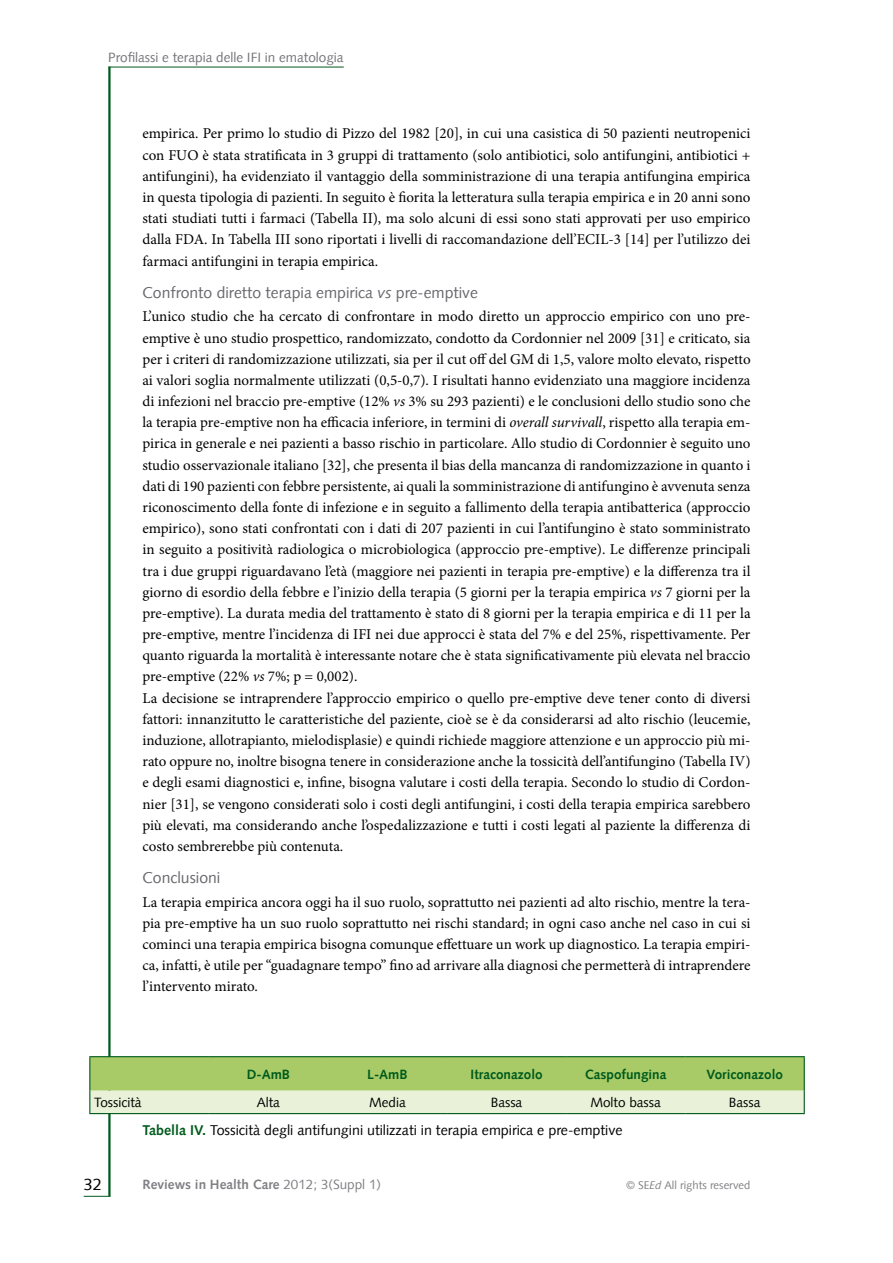
<style>
.page{position:relative;width:893px;height:1263px;background:#fff}
.page>*{position:absolute;margin:0;border:0;box-sizing:border-box;transform-origin:0 0}
.t1{font:16.5px "Syntax LT";color:#000}
.sottotitolo_3{font:15.75px "Syntax LT";color:#68676c}
.testo{font:15px/21.1px "Minion Pro";color:#000;text-align:justify}
.t2{font:14.25px "Syntax LT";color:#000}
.t3{font:700 13.5px "Syntax LT";color:#005a1c}
.t4{font:13.5px "Syntax LT";color:#757378}
.t5{font:13.5px "Syntax LT";color:#000}
.t6{font:700 13.5px "Syntax LT";color:#818084}
.t7{font:11.25px "Syntax LT";color:#818084}
.s1{font-style:italic}
.s2{font-weight:700;color:#005a1c}
.s3{font-weight:400}
</style>
<div class="page">
<svg style="left:84px;top:1196px;width:27px;height:1px"></svg>
<hr style="left:108px;top:67px;width:3px;height:1129px;background:#005a1c">
<hr style="left:108px;top:67px;width:236px;height:1px;background:#005a1c">
<svg style="left:89px;top:1057px;width:716px;height:56px;background:#c0d994"></svg>
<hr style="left:89px;top:1056px;width:120px;height:1px;background:#005a1c">
<hr style="left:209px;top:1056px;width:119px;height:1px;background:#005a1c">
<hr style="left:328px;top:1056px;width:119px;height:1px;background:#005a1c">
<hr style="left:447px;top:1056px;width:119px;height:1px;background:#005a1c">
<hr style="left:566px;top:1056px;width:119px;height:1px;background:#005a1c">
<hr style="left:685px;top:1056px;width:120px;height:1px;background:#005a1c">
<hr style="left:89px;top:1113px;width:120px;height:1px;background:#005a1c">
<hr style="left:209px;top:1113px;width:119px;height:1px;background:#005a1c">
<hr style="left:328px;top:1113px;width:119px;height:1px;background:#005a1c">
<hr style="left:447px;top:1113px;width:119px;height:1px;background:#005a1c">
<hr style="left:566px;top:1113px;width:119px;height:1px;background:#005a1c">
<hr style="left:685px;top:1113px;width:120px;height:1px;background:#005a1c">
<p class="t4" style="left:108px;top:50px;width:237px">Profilassi e terapia delle IFI in ematologia</p>
<p class="testo" style="left:142px;top:123px;width:610px">empirica. Per primo lo studio di Pizzo del 1982 [20], in cui una casistica di 50 pazienti neutropenici con FUO è stata stratificata in 3 gruppi di trattamento (solo antibiotici, solo antifungini, antibiotici + antifungini), ha evidenziato il vantaggio della somministrazione di una terapia antifungina empirica in questa tipologia di pazienti. In seguito è fiorita la letteratura sulla terapia empirica e in 20 anni sono stati studiati tutti i farmaci (Tabella II), ma solo alcuni di essi sono stati approvati per uso empirico dalla FDA. In Tabella III sono riportati i livelli di raccomandazione dell’ECIL-3 [14] per l’utilizzo dei farmaci antifungini in terapia empirica.</p>
<p class="sottotitolo_3" style="left:142px;top:283px;width:337px">Confronto diretto terapia empirica <span class="s1">vs</span> pre-emptive</p>
<p class="testo" style="left:142px;top:306px;width:610px">L’unico studio che ha cercato di confrontare in modo diretto un approccio empirico con uno pre&shy;emptive è uno studio prospettico, randomizzato, condotto da Cordonnier nel 2009 [31] e criticato, sia per i criteri di randomizzazione utilizzati, sia per il cut off del GM di 1,5, valore molto elevato, rispetto ai valori soglia normalmente utilizzati (0,5-0,7). I risultati hanno evidenziato una maggiore incidenza di infezioni nel braccio pre-emptive (12% <span class="s1">vs</span> 3% su 293 pazienti) e le conclusioni dello studio sono che la terapia pre-emptive non ha efficacia inferiore, in termini di <span class="s1">overall survivall</span>, rispetto alla terapia em&shy;pirica in generale e nei pazienti a basso rischio in particolare. Allo studio di Cordonnier è seguito uno studio osservazionale italiano [32], che presenta il bias della mancanza di randomizzazione in quanto i dati di 190 pazienti con febbre persistente, ai quali la somministrazione di antifungino è avvenuta senza riconoscimento della fonte di infezione e in seguito a fallimento della terapia antibatterica (approccio empirico), sono stati confrontati con i dati di 207 pazienti in cui l’antifungino è stato somministrato in seguito a positività radiologica o microbiologica (approccio pre-emptive). Le differenze principali tra i due gruppi riguardavano l’età (maggiore nei pazienti in terapia pre-emptive) e la differenza tra il giorno di esordio della febbre e l’inizio della terapia (5 giorni per la terapia empirica <span class="s1">vs</span> 7 giorni per la pre-emptive). La durata media del trattamento è stato di 8 giorni per la terapia empirica e di 11 per la pre-emptive, mentre l’incidenza di IFI nei due approcci è stata del 7% e del 25%, rispettivamente. Per quanto riguarda la mortalità è interessante notare che è stata significativamente più elevata nel braccio pre-emptive (22% <span class="s1">vs</span> 7%; p = 0,002).</p>
<p class="testo" style="left:142px;top:687px;width:610px">La decisione se intraprendere l’approccio empirico o quello pre-emptive deve tener conto di diversi fattori: innanzitutto le caratteristiche del paziente, cioè se è da considerarsi ad alto rischio (leucemie, induzione, allotrapianto, mielodisplasie) e quindi richiede maggiore attenzione e un approccio più mi&shy;rato oppure no, inoltre bisogna tenere in considerazione anche la tossicità dell’antifungino (Tabella IV) e degli esami diagnostici e, infine, bisogna valutare i costi della terapia. Secondo lo studio di Cordon&shy;nier [31], se vengono considerati solo i costi degli antifungini, i costi della terapia empirica sarebbero più elevati, ma considerando anche l’ospedalizzazione e tutti i costi legati al paziente la differenza di costo sembrerebbe più contenuta.</p>
<p class="sottotitolo_3" style="left:142px;top:869px;width:79px">Conclusioni</p>
<p class="testo" style="left:142px;top:891px;width:610px">La terapia empirica ancora oggi ha il suo ruolo, soprattutto nei pazienti ad alto rischio, mentre la tera&shy;pia pre-emptive ha un suo ruolo soprattutto nei rischi standard; in ogni caso anche nel caso in cui si cominci una terapia empirica bisogna comunque effettuare un work up diagnostico. La terapia empiri&shy;ca, infatti, è utile per “guadagnare tempo” fino ad arrivare alla diagnosi che permetterà di intraprendere l’intervento mirato.</p>
<p class="t3" style="left:247px;top:1066px;width:45px">D-AmB</p>
<p class="t3" style="left:367px;top:1066px;width:42px">L-AmB</p>
<p class="t3" style="left:471px;top:1066px;width:74px">Itraconazolo</p>
<p class="t3" style="left:585px;top:1066px;width:83px">Caspofungina</p>
<p class="t3" style="left:706px;top:1066px;width:78px">Voriconazolo</p>
<p class="t5" style="left:94px;top:1094px;width:49px">Tossicità</p>
<p class="t5" style="left:257px;top:1094px;width:25px">Alta</p>
<p class="t5" style="left:369px;top:1094px;width:38px">Media</p>
<p class="t5" style="left:491px;top:1094px;width:33px">Bassa</p>
<p class="t5" style="left:590px;top:1094px;width:72px">Molto bassa</p>
<p class="t5" style="left:729px;top:1094px;width:33px">Bassa</p>
<p class="t2" style="left:142px;top:1122px;width:482px"><span class="s2">Tabella IV.</span> Tossicità degli antifungini utilizzati in terapia empirica e pre-emptive</p>
<p class="t1" style="left:84px;top:1174px;width:20px">32</p>
<p class="t6" style="left:142px;top:1176px;width:240px">Reviews in Health Care <span class="s3">2012; 3(Suppl 1)</span></p>
<p class="t7" style="left:626px;top:1178px;width:126px">© SE<span class="s1">Ed</span> All rights reserved</p>
</div>
